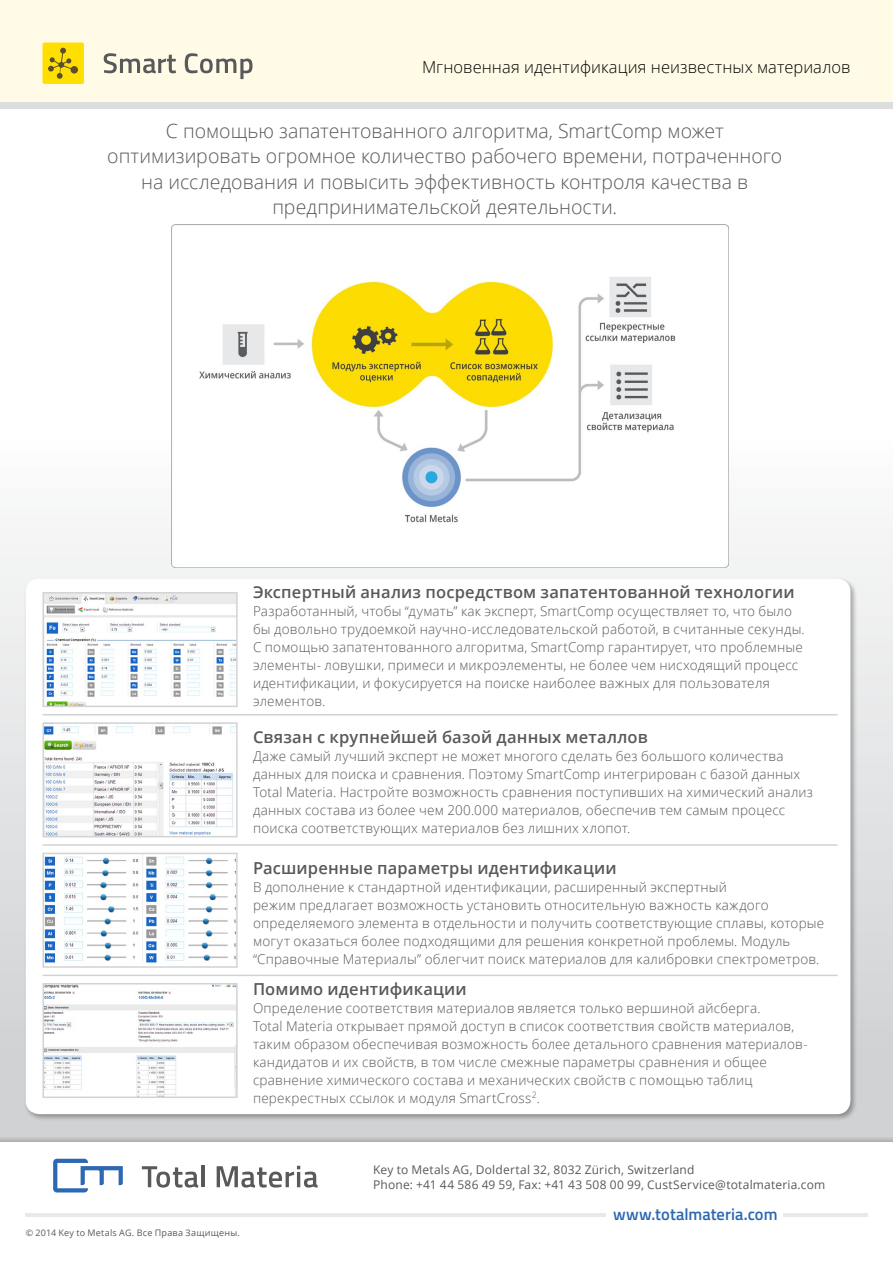
<style>
.page{position:relative;width:893px;height:1263px;background:#fff}
.page>*{position:absolute;margin:0;border:0;box-sizing:border-box;transform-origin:0 0}
.t1{font:300 19.5px/25.5px "Open Sans";color:#58595b;text-align:center}
.t2{font:600 16.5px "Open Sans";letter-spacing:.01em;color:#58595b}
.t3{font:300 16.5px "Open Sans";letter-spacing:.005em;color:#000}
.t4{font:600 16.5px "Titillium Web";color:#2d68b2}
.t5{font:300 13.5px/18px "Open Sans";letter-spacing:.015em;color:#58595b}
.t6{font:12px/15px "Open Sans";letter-spacing:.015em;color:#58595b}
.t7{font:9px "Open Sans";letter-spacing:.025em;color:#58595b}
</style>
<div class="page">
<div style="left:0;top:368px;width:893px;height:774px;background:linear-gradient(to bottom,#fff,#cbcdcf)"></div>
<div style="left:0;top:0;width:893px;height:102px;background:#fffbe6"></div>
<div style="left:0;top:102px;width:893px;height:6px;background:#dcddde"></div>
<hr style="left:26px;top:1214px;width:580px;height:3px;background:#e9e9ea">
<hr style="left:783px;top:1214px;width:84px;height:3px;background:#e9e9ea">
<svg style="left:142px;top:1166px;width:56px;height:21px"></svg>
<hr style="left:202px;top:1165px;width:3px;height:22px;background:#58595b">
<svg style="left:217px;top:1166px;width:101px;height:21px"></svg>
<svg style="left:53px;top:1159px;width:70px;height:33px"></svg>
<svg style="left:104px;top:53px;width:72px;height:20px"></svg>
<svg style="left:185px;top:53px;width:68px;height:26px"></svg>
<div style="left:43px;top:43px;width:41px;height:41px;background:#ffdf00;border-radius:2px"></div>
<svg style="left:48px;top:48px;width:25px;height:31px"></svg>
<div style="left:71px;top:66px;width:7px;height:8px;background:#5b4d2e;border-radius:50%"></div>
<svg style="left:0;top:1123px;width:893px;height:19px;background:#cbccce"></svg>
<div style="left:24px;top:577px;width:834px;height:544px;background:#000;opacity:.31"></div>
<div style="left:26px;top:579px;width:824px;height:535px;background:#fff;border-radius:14px"></div>
<img style="left:46px;top:595px;width:189px;height:109px">
<div style="left:43px;top:592px;width:195px;height:115px;border:2px solid #d1d3d4"></div>
<img style="left:46px;top:725px;width:189px;height:109px">
<div style="left:43px;top:722px;width:195px;height:115px;border:2px solid #d1d3d4"></div>
<img style="left:46px;top:856px;width:189px;height:107px">
<div style="left:43px;top:853px;width:195px;height:115px;border:2px solid #d1d3d4"></div>
<img style="left:46px;top:986px;width:189px;height:109px">
<div style="left:43px;top:983px;width:195px;height:115px;border:2px solid #d1d3d4"></div>
<hr style="left:43px;top:714px;width:795px;height:1px;background:#d1d3d4">
<hr style="left:43px;top:844px;width:795px;height:2px;background:#d1d3d4">
<hr style="left:43px;top:974px;width:795px;height:2px;background:#d1d3d4">
<img style="left:171px;top:225px;width:557px;height:343px">
<p class="t3" style="left:422px;top:56px;width:430px">Мгновенная идентификация неизвестных материалов</p>
<h1 class="t1" style="left:107px;top:118px;width:676px">С помощью запатентованного алгоритма, SmartComp может оптимизировать огромное количество рабочего времени, потраченного на исследования и повысить эффективность контроля качества в предпринимательской деятельности.</h1>
<p class="t2" style="left:253px;top:581px;width:543px">Экспертный анализ посредством запатентованной технологии</p>
<p class="t5" style="left:253px;top:602px;width:553px">Разработанный, чтобы “думать” как эксперт, SmartComp осуществляет то, что было бы довольно трудоемкой научно-исследовательской работой, в считанные секунды.<br>С помощью запатентованного алгоритма, SmartComp гарантирует, что проблемные элементы- ловушки, примеси и микроэлементы, не более чем нисходящий процесс идентификации, и фокусируется на поиске наиболее важных для пользователя элементов.</p>
<p class="t2" style="left:253px;top:726px;width:396px">Связан с крупнейшей базой данных металлов</p>
<p class="t5" style="left:253px;top:747px;width:561px">Даже самый лучший эксперт не может многого сделать без большого количества данных для поиска и сравнения. Поэтому SmartComp интегрирован с базой данных Total Materia. Настройте возможность сравнения поступивших на химический анализ данных состава из более чем 200.000 материалов, обеспечив тем самым процесс поиска соответствующих материалов без лишних хлопот.</p>
<p class="t2" style="left:253px;top:856px;width:365px">Расширенные параметры идентификации</p>
<p class="t5" style="left:253px;top:877px;width:573px">В дополнение к стандартной идентификации, расширенный экспертный<br>режим предлагает возможность установить относительную важность каждого определяемого элемента в отдельности и получить соответствующие сплавы, которые могут оказаться более подходящими для решения конкретной проблемы. Модуль “Справочные Материалы” облегчит поиск материалов для калибровки спектрометров.</p>
<p class="t2" style="left:253px;top:978px;width:215px">Помимо идентификации</p>
<p class="t5" style="left:253px;top:999px;width:556px">Определение соответствия материалов является только вершиной айсберга.<br>Total Materia открывает прямой доступ в список соответствия свойств материалов, таким образом обеспечивая возможность более детального сравнения материалов&shy;кандидатов и их свойств, в том числе смежные параметры сравнения и общее сравнение химического состава и механических свойств с помощью таблиц перекрестных ссылок и модуля SmartCross<sup>2</sup>.</p>
<p class="t7" style="left:26px;top:1226px;width:216px">© 2014 Key to Metals AG. Все П рава Защищены.</p>
<p class="t6" style="left:373px;top:1162px;width:454px">Key to Metals AG, Doldertal 32, 8032 Zürich, Switzerland<br>Phone: +41 44 586 49 59, Fax: +41 43 508 00 99, CustService@totalmateria.com</p>
<p class="t4" style="left:613px;top:1202px;width:166px">www.totalmateria.com</p>
</div>
